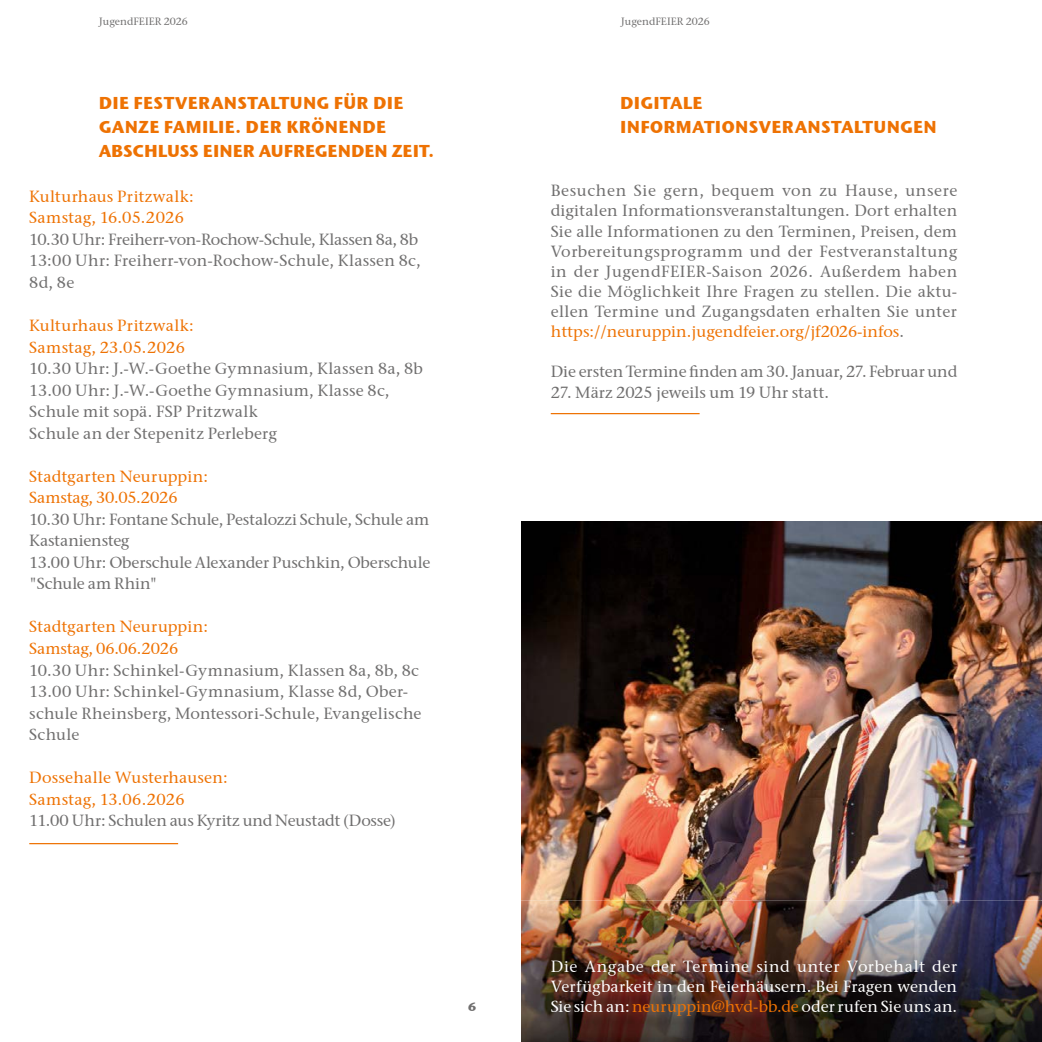
<style>
.page{position:relative;width:1042px;height:1042px;background:#fff}
.page>*{position:absolute;margin:0;border:0;box-sizing:border-box;transform-origin:0 0}
.t1{font:700 17.15px/23.6px "Stone Sans ITC Pro";letter-spacing:.01em;color:#ee7203}
.t2{font:500 16.1px/21.5px "Stone Serif ITC Pro";color:#706f6f}
.t3{font:500 16.1px/21.5px "Stone Serif ITC Pro";letter-spacing:.01em;color:#ee7203}
.t4{font:500 16.1px/20.1px "Stone Serif ITC Pro";letter-spacing:.015em;color:#fff}
.t5{font:500 16.1px "Stone Serif ITC Pro";letter-spacing:-.005em;color:#fff}
.t6{font:700 12.25px "Stone Sans ITC Pro";color:#706f6f}
.t7{font:500 10.5px "Stone Serif ITC Pro";letter-spacing:.005em;color:#706f6f}
.s1{color:#ee7203}
</style>
<div class="page">
<img style="left:521px;top:521px;width:521px;height:379px">
<img style="left:521px;top:900px;width:521px;height:142px">
<img style="left:555px;top:963px;width:422px;height:75px">
<hr style="left:29px;top:843px;width:149px;height:1px;background:#ee7203">
<hr style="left:551px;top:413px;width:148px;height:1px;background:#ee7203">
<p class="t7" style="left:99px;top:15px;width:90px">JugendFEIER 2026</p>
<p class="t1" style="left:99px;top:92px;width:337px">DIE FESTVERANSTALTUNG FÜR DIE<br>GANZE FAMILIE. DER KRÖNENDE<br>ABSCHLUSS EINER AUFREGENDEN ZEIT.</p>
<p class="t3" style="left:29px;top:186px;width:166px">Kulturhaus Pritzwalk:<br>Samstag, 16.05.2026</p>
<p class="t2" style="left:29px;top:229px;width:393px">10.30 Uhr: Freiherr-von-Rochow-Schule, Klassen 8a, 8b<br>13:00 Uhr: Freiherr-von-Rochow-Schule, Klassen 8c,<br>8d, 8e</p>
<p class="t3" style="left:29px;top:315px;width:166px">Kulturhaus Pritzwalk:<br>Samstag, 23.05.2026</p>
<p class="t2" style="left:29px;top:358px;width:395px">10.30 Uhr: J.-W.-Goethe Gymnasium, Klassen 8a, 8b 13.00 Uhr: J.-W.-Goethe Gymnasium, Klasse 8c, Schule mit sopä. FSP Pritzwalk<br>Schule an der Stepenitz Perleberg</p>
<p class="t3" style="left:29px;top:465px;width:180px">Stadtgarten Neuruppin:<br>Samstag, 30.05.2026</p>
<p class="t2" style="left:29px;top:508px;width:402px">10.30 Uhr: Fontane Schule, Pestalozzi Schule, Schule am Kastaniensteg<br>13.00 Uhr: Oberschule Alexander Puschkin, Oberschule "Schule am Rhin"</p>
<p class="t3" style="left:29px;top:616px;width:180px">Stadtgarten Neuruppin:<br>Samstag, 06.06.2026</p>
<p class="t2" style="left:29px;top:659px;width:394px">10.30 Uhr: Schinkel-Gymnasium, Klassen 8a, 8b, 8c 13.00 Uhr: Schinkel-Gymnasium, Klasse 8d, Ober&shy;schule Rheinsberg, Montessori-Schule, Evangelische Schule</p>
<p class="t3" style="left:29px;top:767px;width:200px">Dossehalle Wusterhausen:<br>Samstag, 13.06.2026</p>
<p class="t2" style="left:29px;top:810px;width:368px">11.00 Uhr: Schulen aus Kyritz und Neustadt (Dosse)</p>
<p class="t7" style="left:621px;top:15px;width:90px">JugendFEIER 2026</p>
<p class="t1" style="left:620px;top:92px;width:318px">DIGITALE<br>INFORMATIONSVERANSTALTUNGEN</p>
<p class="t2" style="left:551px;top:181px;width:408px;line-height:20.1px;text-align:justify">Besuchen Sie gern, bequem von zu Hause, unsere digitalen Informationsveranstaltungen. Dort erhalten Sie alle Informationen zu den Terminen, Preisen, dem Vorbereitungsprogramm und der Festveranstaltung in der JugendFEIER-Saison 2026. Außerdem haben Sie die Möglichkeit Ihre Fragen zu stellen. Die aktu&shy;ellen Termine und Zugangsdaten erhalten Sie unter <span class="s1">https://neuruppin.jugendfeier.org/jf2026-infos</span>.</p>
<p class="t2" style="left:551px;top:361px;width:408px">Die ersten Termine finden am 30. Januar, 27. Februar und</p>
<p class="t2" style="left:551px;top:381px;width:280px">27. März 2025 jeweils um 19 Uhr statt.</p>
<p class="t4" style="left:551px;top:956px;width:408px">Die Angabe der Termine sind unter Vorbehalt der<br>Verfügbarkeit in den Feierhäusern. Bei Fragen wenden</p>
<p class="t6" style="left:468px;top:999px;width:10px">6</p>
<p class="t5" style="left:551px;top:996px;width:408px">Sie sich an: <span class="s1">neuruppin@hvd-bb.de</span> oder rufen Sie uns an.</p>
</div>
